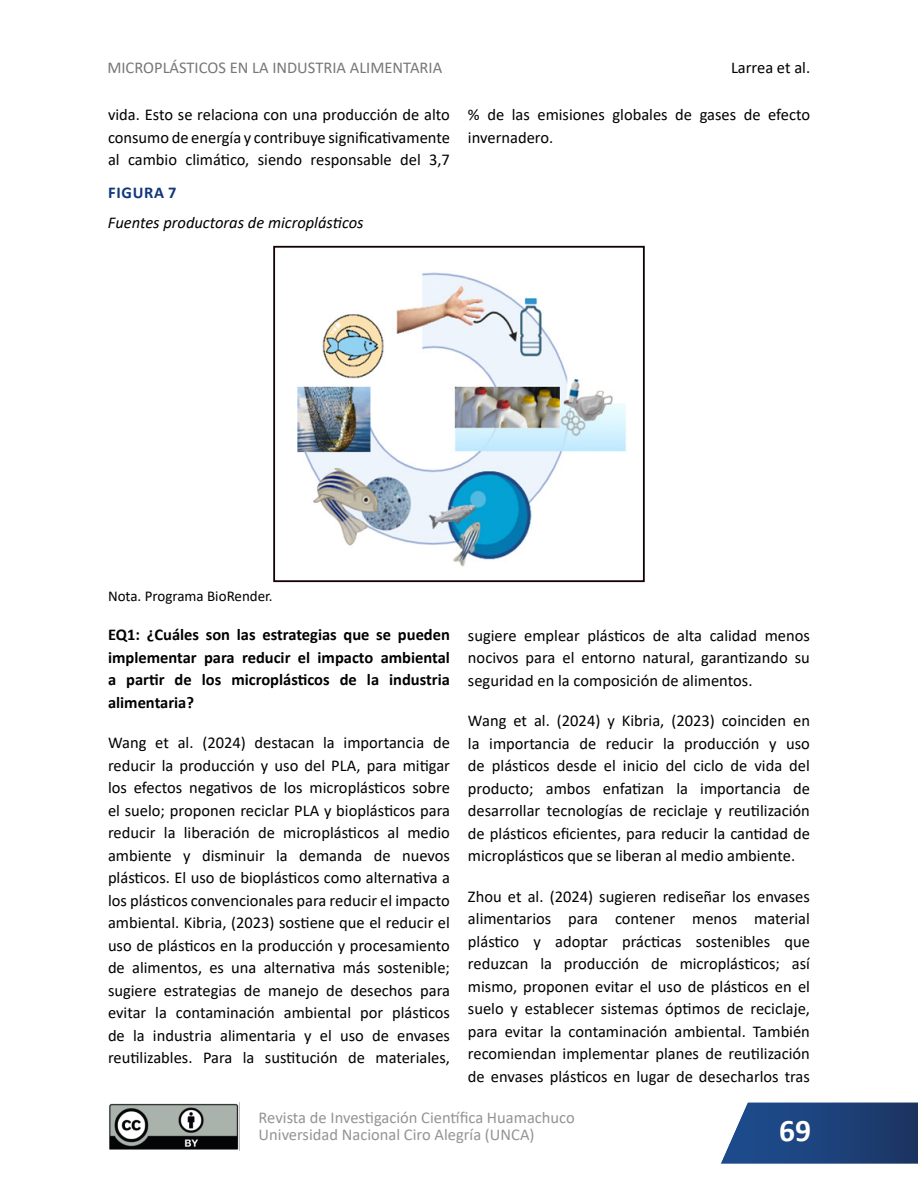
<style>
.page{position:relative;width:918px;height:1188px;background:#fff}
.page>*{position:absolute;margin:0;border:0;box-sizing:border-box;transform-origin:0 0}
.t1{font:700 31.5px "Calibri";color:#fff}
.t2{font:16.5px/22.5px "Calibri";color:#000;text-align:justify}
.t3{font:700 16.5px/22.5px "Calibri";color:#000;text-align:justify}
.t4{font:16.5px/16.5px "Calibri";color:#949494}
.t5{font:16.5px "Calibri";color:#777}
.t6{font:italic 16.5px "Calibri";color:#000}
.t7{font:700 16.5px "Calibri";letter-spacing:.04em;color:#12377b}
.t8{font:15px "Calibri";color:#000}
</style>
<div class="page">
<img style="left:109px;top:1102px;width:131px;height:49px">
<svg style="left:721px;top:1102px;width:197px;height:62px;background:#2e5084"></svg>
<img style="left:297px;top:272px;width:330px;height:295px">
<div style="left:273px;top:246px;width:372px;height:336px;border:2px solid #120000"></div>
<p class="t5" style="left:107px;top:57px;width:336px">MICROPLÁSTICOS EN LA INDUSTRIA ALIMENTARIA</p>
<p class="t2" style="left:731px;top:56px;width:81px">Larrea et al.</p>
<p class="t2" style="left:108px;top:103px;width:344px">vida. Esto se relaciona con una producción de alto consumo de energía y contribuye significativamente al cambio climático, siendo responsable del 3,7</p>
<p class="t2" style="left:468px;top:103px;width:344px">% de las emisiones globales de gases de efecto invernadero.</p>
<p class="t7" style="left:108px;top:181px;width:70px">FIGURA 7</p>
<p class="t6" style="left:108px;top:211px;width:257px">Fuentes productoras de microplásticos</p>
<p class="t8" style="left:108px;top:585px;width:166px">Nota. Programa BioRender.</p>
<p class="t3" style="left:108px;top:623px;width:344px">EQ1: ¿Cuáles son las estrategias que se pueden implementar para reducir el impacto ambiental a partir de los microplásticos de la industria alimentaria?</p>
<p class="t2" style="left:108px;top:731px;width:344px">Wang et al. (2024) destacan la importancia de reducir la producción y uso del PLA, para mitigar los efectos negativos de los microplásticos sobre el suelo; proponen reciclar PLA y bioplásticos para reducir la liberación de microplásticos al medio ambiente y disminuir la demanda de nuevos plásticos. El uso de bioplásticos como alternativa a los plásticos convencionales para reducir el impacto ambiental. Kibria, (2023) sostiene que el reducir el uso de plásticos en la producción y procesamiento de alimentos, es una alternativa más sostenible; sugiere estrategias de manejo de desechos para evitar la contaminación ambiental por plásticos de la industria alimentaria y el uso de envases reutilizables. Para la sustitución de materiales,</p>
<p class="t2" style="left:468px;top:623px;width:343px">sugiere emplear plásticos de alta calidad menos nocivos para el entorno natural, garantizando su seguridad en la composición de alimentos.</p>
<p class="t2" style="left:468px;top:709px;width:344px">Wang et al. (2024) y Kibria, (2023) coinciden en la importancia de reducir la producción y uso de plásticos desde el inicio del ciclo de vida del producto; ambos enfatizan la importancia de desarrollar tecnologías de reciclaje y reutilización de plásticos eficientes, para reducir la cantidad de microplásticos que se liberan al medio ambiente.</p>
<p class="t2" style="left:468px;top:884px;width:344px">Zhou et al. (2024) sugieren rediseñar los envases alimentarios para contener menos material plástico y adoptar prácticas sostenibles que reduzcan la producción de microplásticos; así mismo, proponen evitar el uso de plásticos en el suelo y establecer sistemas óptimos de reciclaje, para evitar la contaminación ambiental. También recomiendan implementar planes de reutilización de envases plásticos en lugar de desecharlos tras</p>
<p class="t4" style="left:259px;top:1109px;width:318px">Revista de Investigación Científica Huamachuco<br>Universidad Nacional Ciro Alegría (UNCA)</p>
<h1 class="t1" style="left:779px;top:1116px;width:33px">69</h1>
</div>
